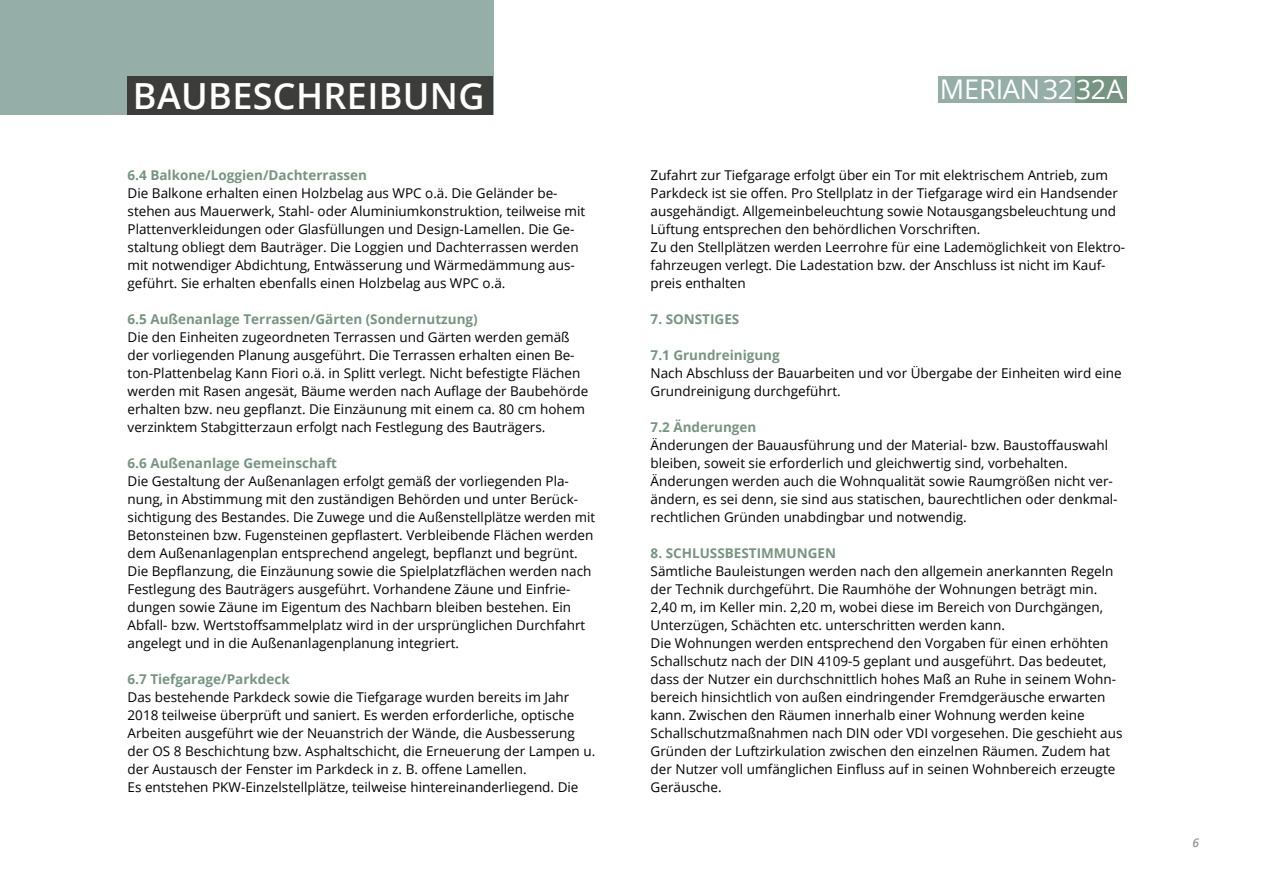
<style>
.page{position:relative;width:1263px;height:893px;background:#fff}
.page>*{position:absolute;margin:0;border:0;box-sizing:border-box;transform-origin:0 0}
.t1{font:600 36px "Open Sans";letter-spacing:.01em;color:#fff}
.t2{font:300 36px "Open Sans";letter-spacing:.01em;color:#fff}
.t3{font:27px "Open Sans";color:#fff}
.t4{font:13.5px/18px "Open Sans";color:#000}
.t5{font:700 13.5px "Open Sans";color:#759582}
.t6{font:italic 600 12px "Open Sans";color:#9b928e}
</style>
<div class="page">
<div style="left:0;top:0;width:493px;height:115px;background:#95afa8"></div>
<div style="left:128px;top:77px;width:365px;height:38px;background:#3c3c3b"></div>
<div style="left:938px;top:77px;width:137px;height:26px;background:#95afa8"></div>
<div style="left:1075px;top:77px;width:52px;height:26px;background:#759582"></div>
<h1 class="t2" style="left:133px;top:71px;width:224px">WOHNUNG 1</h1>
<h1 class="t1" style="left:133px;top:71px;width:353px">BAUBESCHREIBUNG</h1>
<h2 class="t3" style="left:940px;top:71px;width:186px">MERIAN3232A</h2>
<p class="t5" style="left:128px;top:166px;width:241px">6.4 Balkone/Loggien/Dachterrassen</p>
<p class="t4" style="left:128px;top:184px;width:459px">Die Balkone erhalten einen Holzbelag aus WPC o.ä. Die Geländer be&shy;stehen aus Mauerwerk, Stahl- oder Aluminiumkonstruktion, teilweise mit Plattenverkleidungen oder Glasfüllungen und Design-Lamellen. Die Ge&shy;staltung obliegt dem Bauträger. Die Loggien und Dachterrassen werden mit notwendiger Abdichtung, Entwässerung und Wärmedämmung aus&shy;geführt. Sie erhalten ebenfalls einen Holzbelag aus WPC o.ä.</p>
<p class="t5" style="left:128px;top:310px;width:352px">6.5 Außenanlage Terrassen/Gärten (Sondernutzung)</p>
<p class="t4" style="left:128px;top:328px;width:462px">Die den Einheiten zugeordneten Terrassen und Gärten werden gemäß der vorliegenden Planung ausgeführt. Die Terrassen erhalten einen Be&shy;ton-Plattenbelag Kann Fiori o.ä. in Splitt verlegt. Nicht befestigte Flächen werden mit Rasen angesät, Bäume werden nach Auflage der Baubehörde erhalten bzw. neu gepflanzt. Die Einzäunung mit einem ca. 80 cm hohem verzinktem Stabgitterzaun erfolgt nach Festlegung des Bauträgers.</p>
<p class="t5" style="left:128px;top:454px;width:211px">6.6 Außenanlage Gemeinschaft</p>
<p class="t4" style="left:128px;top:472px;width:469px">Die Gestaltung der Außenanlagen erfolgt gemäß der vorliegenden Pla&shy;nung, in Abstimmung mit den zuständigen Behörden und unter Berück&shy;sichtigung des Bestandes. Die Zuwege und die Außenstellplätze werden mit Betonsteinen bzw. Fugensteinen gepflastert. Verbleibende Flächen werden dem Außenanlagenplan entsprechend angelegt, bepflanzt und begrünt.<br>Die Bepflanzung, die Einzäunung sowie die Spielplatzflächen werden nach Festlegung des Bauträgers ausgeführt. Vorhandene Zäune und Einfrie&shy;dungen sowie Zäune im Eigentum des Nachbarn bleiben bestehen. Ein Abfall- bzw. Wertstoffsammelplatz wird in der ursprünglichen Durchfahrt angelegt und in die Außenanlagenplanung integriert.</p>
<p class="t5" style="left:128px;top:670px;width:164px">6.7 Tiefgarage/Parkdeck</p>
<p class="t4" style="left:128px;top:688px;width:469px">Das bestehende Parkdeck sowie die Tiefgarage wurden bereits im Jahr 2018 teilweise überprüft und saniert. Es werden erforderliche, optische Arbeiten ausgeführt wie der Neuanstrich der Wände, die Ausbesserung der OS 8 Beschichtung bzw. Asphaltschicht, die Erneuerung der Lampen u. der Austausch der Fenster im Parkdeck in z. B. offene Lamellen.<br>Es entstehen PKW-Einzelstellplätze, teilweise hintereinanderliegend. Die</p>
<p class="t4" style="left:651px;top:166px;width:476px">Zufahrt zur Tiefgarage erfolgt über ein Tor mit elektrischem Antrieb, zum Parkdeck ist sie offen. Pro Stellplatz in der Tiefgarage wird ein Handsender ausgehändigt. Allgemeinbeleuchtung sowie Notausgangsbeleuchtung und Lüftung entsprechen den behördlichen Vorschriften.<br>Zu den Stellplätzen werden Leerrohre für eine Lademöglichkeit von Elektro&shy;fahrzeugen verlegt. Die Ladestation bzw. der Anschluss ist nicht im Kauf&shy;preis enthalten</p>
<p class="t5" style="left:651px;top:310px;width:90px">7. SONSTIGES</p>
<p class="t5" style="left:651px;top:346px;width:131px">7.1 Grundreinigung</p>
<p class="t4" style="left:651px;top:364px;width:473px">Nach Abschluss der Bauarbeiten und vor Übergabe der Einheiten wird eine<br>Grundreinigung durchgeführt.</p>
<p class="t5" style="left:651px;top:418px;width:107px">7.2 Änderungen</p>
<p class="t4" style="left:651px;top:436px;width:468px">Änderungen der Bauausführung und der Material- bzw. Baustoffauswahl bleiben, soweit sie erforderlich und gleichwertig sind, vorbehalten.<br>Änderungen werden auch die Wohnqualität sowie Raumgrößen nicht ver&shy;ändern, es sei denn, sie sind aus statischen, baurechtlichen oder denkmal&shy;rechtlichen Gründen unabdingbar und notwendig.</p>
<p class="t5" style="left:651px;top:544px;width:187px">8. SCHLUSSBESTIMMUNGEN</p>
<p class="t4" style="left:651px;top:562px;width:473px">Sämtliche Bauleistungen werden nach den allgemein anerkannten Regeln der Technik durchgeführt. Die Raumhöhe der Wohnungen beträgt min.<br>2,40 m, im Keller min. 2,20 m, wobei diese im Bereich von Durchgängen, Unterzügen, Schächten etc. unterschritten werden kann.<br>Die Wohnungen werden entsprechend den Vorgaben für einen erhöhten Schallschutz nach der DIN 4109-5 geplant und ausgeführt. Das bedeutet, dass der Nutzer ein durchschnittlich hohes Maß an Ruhe in seinem Wohn&shy;bereich hinsichtlich von außen eindringender Fremdgeräusche erwarten kann. Zwischen den Räumen innerhalb einer Wohnung werden keine Schallschutzmaßnahmen nach DIN oder VDI vorgesehen. Die geschieht aus Gründen der Luftzirkulation zwischen den einzelnen Räumen. Zudem hat der Nutzer voll umfänglichen Einfluss auf in seinen Wohnbereich erzeugte Geräusche.</p>
<p class="t6" style="left:1192px;top:834px;width:8px">6</p>
</div>
